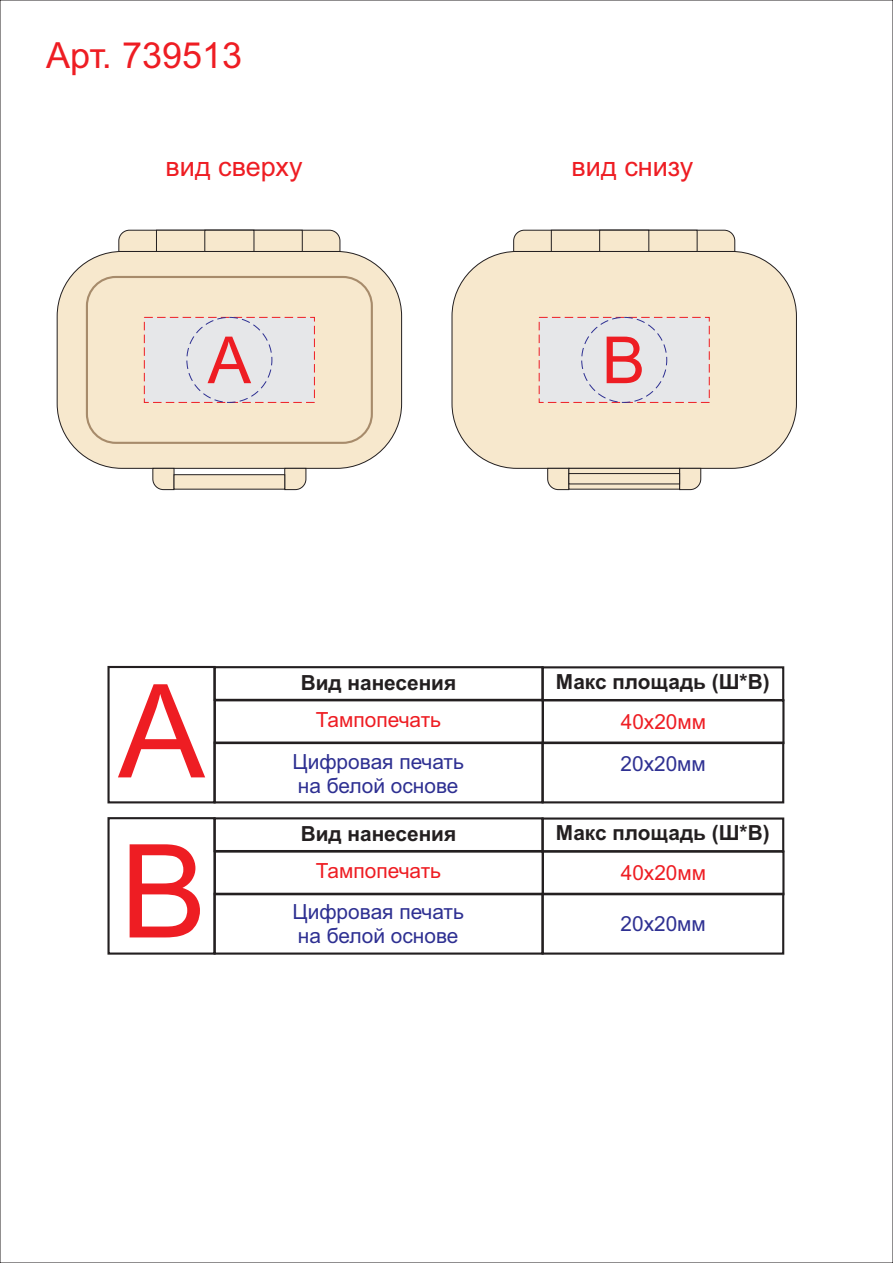
<style>
.page{position:relative;width:893px;height:1263px;background:#fff}
.page>*{position:absolute;margin:0;border:0;box-sizing:border-box;transform-origin:0 0}
.t1{font:130.05px/160.1px "Arial";color:#ee1d23}
.t2{font:65.1px "Arial";color:#ee1d23}
.t3{font:36px "Arial";color:#ee1d23}
.t4{font:27px "Arial";color:#ee1d23}
.t5{font:20.85px/23.2px "Arial";color:#2e3092}
.t6{font:700 20.85px "Arial";color:#231f20}
.t7{font:20.85px "Arial";color:#ee1d23}
</style>
<div class="page">
<div style="left:57px;top:251px;width:345px;height:218px;background:#f7e8cd;border:1px solid #231f20;border-radius:65px"></div>
<div style="left:452px;top:251px;width:345px;height:218px;background:#f7e8cd;border:1px solid #231f20;border-radius:65px"></div>
<div style="left:86px;top:276px;width:287px;height:168px;background:#f7e8cd;border:2px solid #a78b6b;border-radius:29px"></div>
<svg style="left:152px;top:467px;width:155px;height:23px"></svg>
<svg style="left:547px;top:467px;width:155px;height:23px;background:#d1c4af"></svg>
<svg style="left:118px;top:229px;width:223px;height:23px;background:#ded0ba"></svg>
<svg style="left:513px;top:229px;width:223px;height:23px;background:#ded0ba"></svg>
<div style="left:214px;top:666px;width:330px;height:35px;border:2px solid #231f20"></div>
<div style="left:214px;top:817px;width:330px;height:35px;border:2px solid #231f20"></div>
<div style="left:214px;top:699px;width:330px;height:45px;border:2px solid #231f20"></div>
<div style="left:214px;top:850px;width:330px;height:45px;border:2px solid #231f20"></div>
<div style="left:214px;top:741px;width:330px;height:62px;border:2px solid #231f20"></div>
<div style="left:214px;top:893px;width:330px;height:62px;border:2px solid #231f20"></div>
<div style="left:542px;top:699px;width:242px;height:45px;border:2px solid #231f20"></div>
<div style="left:542px;top:850px;width:242px;height:45px;border:2px solid #231f20"></div>
<div style="left:541px;top:741px;width:243px;height:62px;border:2px solid #231f20"></div>
<div style="left:541px;top:893px;width:243px;height:62px;border:2px solid #231f20"></div>
<div style="left:541px;top:666px;width:243px;height:35px;border:2px solid #231f20"></div>
<div style="left:541px;top:817px;width:243px;height:35px;border:2px solid #231f20"></div>
<div style="left:107px;top:666px;width:109px;height:137px;border:2px solid #231f20"></div>
<div style="left:107px;top:817px;width:109px;height:138px;border:2px solid #231f20"></div>
<svg style="left:143px;top:316px;width:172px;height:87px;background:#e4e0e2"></svg>
<svg style="left:538px;top:316px;width:172px;height:87px;background:#e4e0e2"></svg>
<h3 class="t3" style="left:46px;top:42px;width:197px">Арт. 739513</h3>
<p class="t4" style="left:166px;top:156px;width:138px">вид сверху</p>
<p class="t4" style="left:572px;top:156px;width:123px">вид снизу</p>
<h2 class="t2" style="left:208px;top:336px;width:45px">А</h2>
<h2 class="t2" style="left:602px;top:336px;width:45px">В</h2>
<h1 class="t1" style="left:118px;top:664px;width:90px">А<br>В</h1>
<p class="t6" style="left:301px;top:675px;width:157px">Вид нанесения</p>
<p class="t7" style="left:316px;top:712px;width:127px">Тампопечать</p>
<p class="t5" style="left:292px;top:752px;width:173px">Цифровая печать на белой основе</p>
<p class="t6" style="left:301px;top:826px;width:157px">Вид нанесения</p>
<p class="t7" style="left:316px;top:863px;width:127px">Тампопечать</p>
<p class="t5" style="left:292px;top:902px;width:173px">Цифровая печать на белой основе</p>
<p class="t6" style="left:556px;top:674px;width:215px">Макс площадь (Ш*В)</p>
<p class="t7" style="left:621px;top:714px;width:87px">40х20мм</p>
<p class="t5" style="left:621px;top:754px;width:87px">20х20мм</p>
<p class="t6" style="left:556px;top:825px;width:215px">Макс площадь (Ш*В)</p>
<p class="t7" style="left:621px;top:865px;width:87px">40х20мм</p>
<p class="t5" style="left:621px;top:914px;width:87px">20х20мм</p>
</div>
